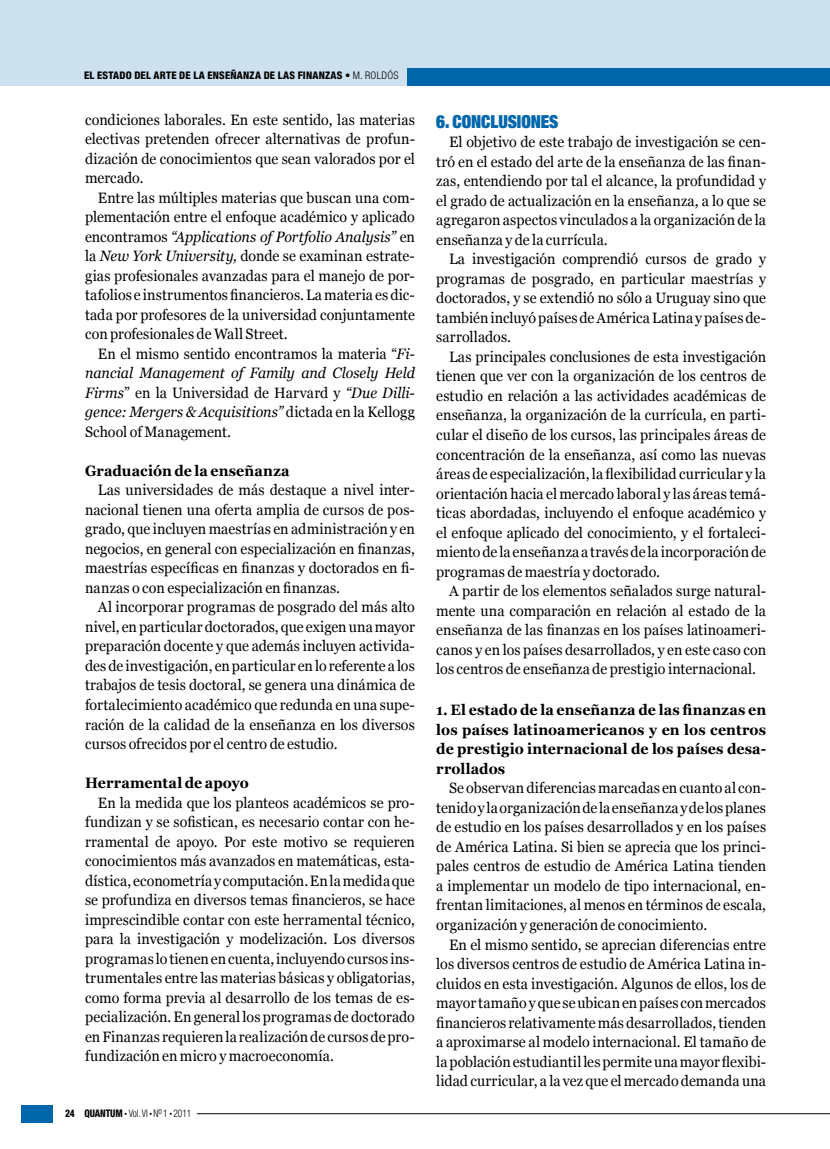
<style>
.page{position:relative;width:830px;height:1149px;background:#fff}
.page>*{position:absolute;margin:0;border:0;box-sizing:border-box;transform-origin:0 0}
.t1{font:900 expanded 18px "Helvetica Neue LT";letter-spacing:-.005em;color:#0066ac;scale:.95 1}
.t2{font:15px/19.5px "Georgia";letter-spacing:.005em;color:#000;text-align:justify;scale:.95 1}
.t3{font:700 15px/19.5px "Georgia";letter-spacing:.01em;color:#000;text-align:justify;scale:.95 1}
.t4{font:800 condensed 10.5px "Helvetica Neue LT";letter-spacing:.02em;color:#000}
.t5{font:300 condensed 10.5px "Helvetica Neue LT";letter-spacing:-.01em;color:#000;scale:.9 1}
.t6{font:300 condensed 10.5px "Helvetica Neue LT";letter-spacing:-.01em;color:#000}
.t7{font:800 condensed 10.5px "Helvetica Neue LT";letter-spacing:.02em;color:#000;scale:.9 1}
.s1{font-weight:800}
.s2{font-style:italic}
.s3{font-weight:200;font-stretch:normal;font-size:6px}
</style>
<div class="page">
<div style="left:21px;top:1104px;width:32px;height:17px;background:#0066ac"></div>
<hr style="left:197px;top:1113px;width:632px;height:1px;background:#000">
<div style="left:0;top:0;width:829px;height:85px;background:#cce0ee"></div>
<div style="left:407px;top:68px;width:422px;height:17px;background:#0066ac"></div>
<p class="t4" style="left:84px;top:69px;width:229px">EL ESTADO DEL ARTE DE LA ENSEÑANZA DE LAS FINAN</p>
<p class="t6" style="left:325px;top:70px;width:75px"><span class="s1">ZAS</span> • M. ROLDÓS</p>
<p class="t2" style="left:85px;top:109px;width:348px">condiciones laborales. En este sentido, las materias electivas pretenden ofrecer alternativas de profun&shy;dización de conocimientos que sean valorados por el mercado.</p>
<p class="t2" style="left:85px;top:187px;width:348px;text-indent:13px">Entre las múltiples materias que buscan una com&shy;plementación entre el enfoque académico y aplicado encontramos <span class="s2">“Applications of Portfolio Analysis”</span> en la <span class="s2">New York University,</span> donde se examinan estrate&shy;gias profesionales avanzadas para el manejo de por&shy;tafolios e instrumentos financieros. La materia es dic&shy;tada por profesores de la universidad conjuntamente con profesionales de Wall Street.</p>
<p class="t2" style="left:85px;top:343px;width:348px;text-indent:13px">En el mismo sentido encontramos la materia “<span class="s2">Fi&shy;nancial Management of Family and Closely Held Firms</span>” en la Universidad de Harvard y <span class="s2">“Due Dilli&shy;gence: Mergers &amp; Acquisitions”</span> dictada en la Kellogg School of Management.</p>
<p class="t3" style="left:85px;top:460px;width:217px">Graduación de la enseñanza</p>
<p class="t2" style="left:85px;top:480px;width:348px;text-indent:13px">Las universidades de más destaque a nivel inter&shy;nacional tienen una oferta amplia de cursos de pos&shy;grado, que incluyen maestrías en administración y en negocios, en general con especialización en finanzas, maestrías específicas en finanzas y doctorados en fi&shy;nanzas o con especialización en finanzas.</p>
<p class="t2" style="left:85px;top:597px;width:348px;text-indent:13px">Al incorporar programas de posgrado del más alto nivel, en particular doctorados, que exigen una mayor preparación docente y que además incluyen activida&shy;des de investigación, en particular en lo referente a los trabajos de tesis doctoral, se genera una dinámica de fortalecimiento académico que redunda en una supe&shy;ración de la calidad de la enseñanza en los diversos cursos ofrecidos por el centro de estudio.</p>
<p class="t3" style="left:85px;top:772px;width:174px">Herramental de apoyo</p>
<p class="t2" style="left:85px;top:792px;width:348px;text-indent:13px">En la medida que los planteos académicos se pro&shy;fundizan y se sofistican, es necesario contar con he&shy;rramental de apoyo. Por este motivo se requieren conocimientos más avanzados en matemáticas, esta&shy;dística, econometría y computación. En la medida que se profundiza en diversos temas financieros, se hace imprescindible contar con este herramental técnico, para la investigación y modelización. Los diversos programas lo tienen en cuenta, incluyendo cursos ins&shy;trumentales entre las materias básicas y obligatorias, como forma previa al desarrollo de los temas de es&shy;pecialización. En general los programas de doctorado en Finanzas requieren la realización de cursos de pro&shy;fundización en micro y macroeconomía.</p>
<p class="t7" style="left:65px;top:1106px;width:12px">24</p>
<p class="t5" style="left:84px;top:1106px;width:120px"><span class="s1">QUANTUM</span> <span class="s3">•</span> Vol. VI <span class="s3">•</span> N<sup>o</sup> 1 <span class="s3">•</span> 2011</p>
<p class="t1" style="left:436px;top:110px;width:130px">6. CONCLUSIONES</p>
<p class="t2" style="left:436px;top:132px;width:348px;text-indent:13px">El objetivo de este trabajo de investigación se cen&shy;tró en el estado del arte de la enseñanza de las finan&shy;zas, entendiendo por tal el alcance, la profundidad y el grado de actualización en la enseñanza, a lo que se agregaron aspectos vinculados a la organización de la enseñanza y de la currícula.</p>
<p class="t2" style="left:436px;top:249px;width:348px;text-indent:13px">La investigación comprendió cursos de grado y programas de posgrado, en particular maestrías y doctorados, y se extendió no sólo a Uruguay sino que también incluyó países de América Latina y países de&shy;sarrollados.</p>
<p class="t2" style="left:436px;top:347px;width:348px;text-indent:13px">Las principales conclusiones de esta investigación tienen que ver con la organización de los centros de estudio en relación a las actividades académicas de enseñanza, la organización de la currícula, en parti&shy;cular el diseño de los cursos, las principales áreas de concentración de la enseñanza, así como las nuevas áreas de especialización, la flexibilidad curricular y la orientación hacia el mercado laboral y las áreas temá&shy;ticas abordadas, incluyendo el enfoque académico y el enfoque aplicado del conocimiento, y el fortaleci&shy;miento de la enseñanza a través de la incorporación de programas de maestría y doctorado.</p>
<p class="t2" style="left:436px;top:581px;width:348px;text-indent:13px">A partir de los elementos señalados surge natural&shy;mente una comparación en relación al estado de la enseñanza de las finanzas en los países latinoameri&shy;canos y en los países desarrollados, y en este caso con los centros de enseñanza de prestigio internacional.</p>
<p class="t3" style="left:436px;top:700px;width:348px">1. El estado de la enseñanza de las finanzas en los países latinoamericanos y en los centros de prestigio internacional de los países desa&shy;rrollados</p>
<p class="t2" style="left:436px;top:778px;width:348px;text-indent:13px">Se observan diferencias marcadas en cuanto al con&shy;tenido y la organización de la enseñanza y de los planes de estudio en los países desarrollados y en los países de América Latina. Si bien se aprecia que los princi&shy;pales centros de estudio de América Latina tienden a implementar un modelo de tipo internacional, en&shy;frentan limitaciones, al menos en términos de escala, organización y generación de conocimiento.</p>
<p class="t2" style="left:436px;top:934px;width:348px;text-indent:13px">En el mismo sentido, se aprecian diferencias entre los diversos centros de estudio de América Latina in&shy;cluidos en esta investigación. Algunos de ellos, los de mayor tamaño y que se ubican en países con mercados financieros relativamente más desarrollados, tienden a aproximarse al modelo internacional. El tamaño de la población estudiantil les permite una mayor flexibi&shy;lidad curricular, a la vez que el mercado demanda una</p>
</div>
